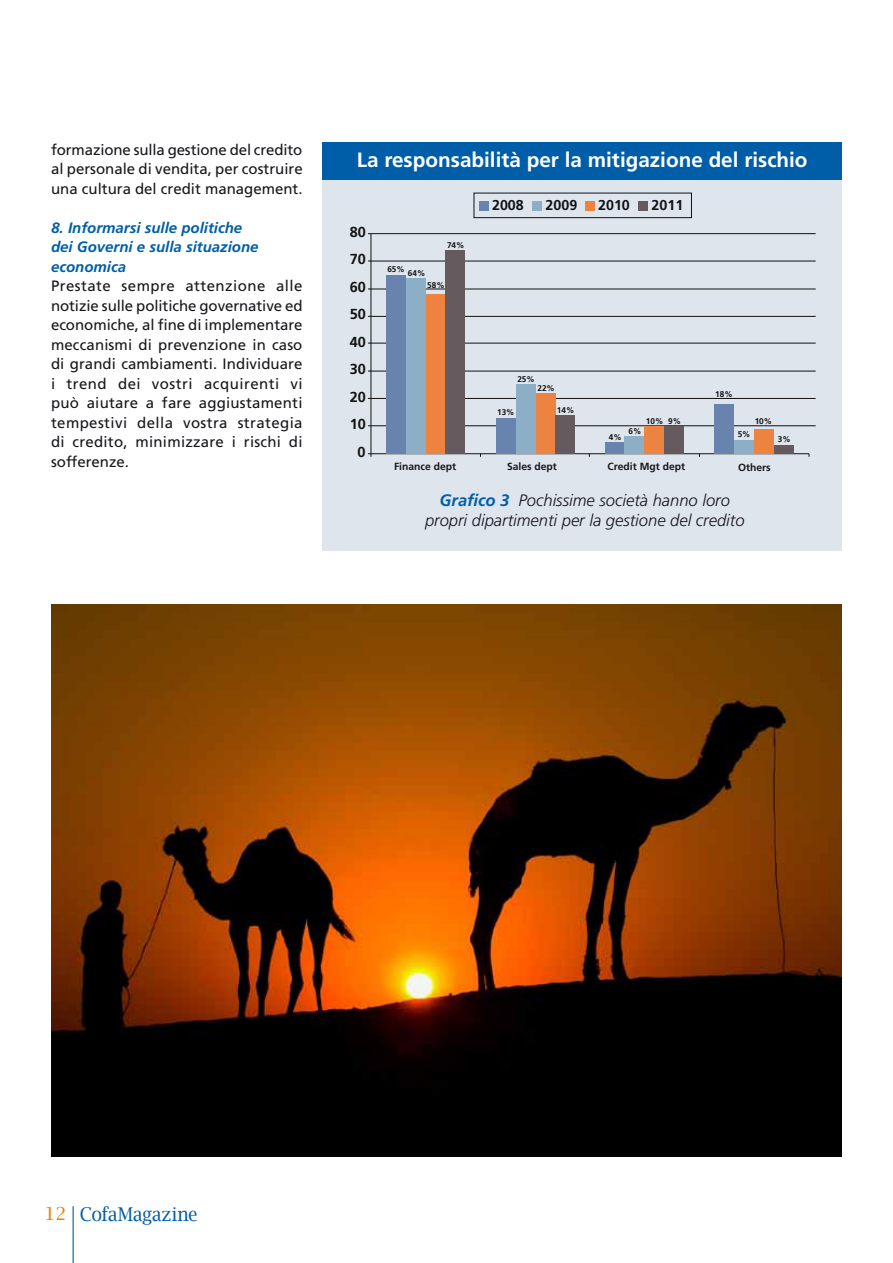
<style>
.page{position:relative;width:893px;height:1263px;background:#fff}
.page>*{position:absolute;margin:0;border:0;box-sizing:border-box;transform-origin:0 0}
.t1{font:700 20.7px "Frutiger";color:#fff}
.t2{font:19.05px "Lucida Bright";letter-spacing:-.02em;color:#005ea8;scale:.94 1}
.t3{font:italic 300 16.5px/20px "Frutiger";color:#1a171c;text-align:center}
.t4{font:15px/19.5px "Frutiger";color:#1a171c;text-align:justify}
.t5{font:italic 700 15px/19.5px "Frutiger";color:#005ea8}
.t6{font:700 14.55px "Frutiger";color:#111211}
.t7{font:700 14.25px "Frutiger";color:#111211}
.t8{font:700 10.35px "Frutiger";color:#1a171c}
.t9{font:700 8.25px "Frutiger";color:#111211}
.s1{font-weight:700;color:#005ea8}
.s2{font-size:18px;color:#ee7f00}
</style>
<div class="page">
<hr style="left:73px;top:1206px;width:1px;height:57px;background:#005ea8">
<img style="left:51px;top:604px;width:791px;height:553px">
<div style="left:322px;top:169px;width:519px;height:381px;background:#dfe5ed"></div>
<div style="left:322px;top:142px;width:520px;height:38px;background:#005ea8"></div>
<hr style="left:371px;top:234px;width:1px;height:220px;background:#111211">
<hr style="left:371px;top:453px;width:438px;height:1px;background:#111211">
<svg style="left:368px;top:453px;width:4px;height:4px"></svg>
<div style="left:473px;top:193px;width:219px;height:25px;border:1px solid #111211"></div>
<div style="left:479px;top:201px;width:9px;height:9px;background:#6883ad"></div>
<div style="left:533px;top:201px;width:9px;height:9px;background:#8daec7"></div>
<div style="left:585px;top:201px;width:9px;height:9px;background:#ec8340"></div>
<div style="left:639px;top:201px;width:9px;height:9px;background:#655b5e"></div>
<hr style="left:371px;top:233px;width:445px;height:1px;background:#111211">
<hr style="left:371px;top:261px;width:445px;height:1px;background:#111211">
<hr style="left:371px;top:289px;width:445px;height:1px;background:#111211">
<hr style="left:371px;top:316px;width:445px;height:1px;background:#111211">
<hr style="left:371px;top:343px;width:445px;height:1px;background:#111211">
<hr style="left:371px;top:371px;width:445px;height:1px;background:#111211">
<hr style="left:371px;top:398px;width:445px;height:1px;background:#111211">
<hr style="left:371px;top:425px;width:445px;height:1px;background:#111211">
<div style="left:386px;top:275px;width:20px;height:179px;background:#6883ad"></div>
<div style="left:406px;top:278px;width:20px;height:176px;background:#8daec7"></div>
<div style="left:426px;top:294px;width:19px;height:160px;background:#ec8340"></div>
<div style="left:445px;top:250px;width:20px;height:204px;background:#655b5e"></div>
<div style="left:496px;top:418px;width:20px;height:36px;background:#6883ad"></div>
<div style="left:516px;top:384px;width:19px;height:70px;background:#8daec7"></div>
<div style="left:535px;top:393px;width:20px;height:61px;background:#ec8340"></div>
<div style="left:555px;top:415px;width:20px;height:39px;background:#655b5e"></div>
<div style="left:604px;top:442px;width:20px;height:12px;background:#6883ad"></div>
<div style="left:624px;top:437px;width:20px;height:17px;background:#8daec7"></div>
<div style="left:644px;top:426px;width:20px;height:28px;background:#ec8340"></div>
<div style="left:664px;top:426px;width:20px;height:28px;background:#655b5e"></div>
<div style="left:714px;top:404px;width:20px;height:50px;background:#6883ad"></div>
<div style="left:734px;top:440px;width:20px;height:14px;background:#8daec7"></div>
<div style="left:754px;top:429px;width:20px;height:25px;background:#ec8340"></div>
<div style="left:774px;top:445px;width:20px;height:9px;background:#655b5e"></div>
<p class="t4" style="left:51px;top:140px;width:253px">formazione sulla gestione del credito al personale di vendita, per costruire una cultura del credit management.</p>
<p class="t5" style="left:51px;top:218px;width:209px">8. Informarsi sulle politiche dei Governi e sulla situazione economica</p>
<p class="t4" style="left:51px;top:276px;width:253px">Prestate sempre attenzione alle notizie sulle politiche governative ed economiche, al fine di implementare meccanismi di prevenzione in caso di grandi cambiamenti. Individuare i trend dei vostri acquirenti vi può aiutare a fare aggiustamenti tempestivi della vostra strategia di credito, minimizzare i rischi di sofferenze.</p>
<h1 class="t1" style="left:357px;top:148px;width:452px">La responsabilità per la mitigazione del rischio</h1>
<p class="t6" style="left:350px;top:223px;width:18px">80</p>
<p class="t6" style="left:350px;top:250px;width:18px">70</p>
<p class="t6" style="left:350px;top:278px;width:18px">60</p>
<p class="t6" style="left:350px;top:306px;width:18px">50</p>
<p class="t6" style="left:350px;top:333px;width:18px">40</p>
<p class="t6" style="left:350px;top:361px;width:18px">30</p>
<p class="t6" style="left:350px;top:388px;width:18px">20</p>
<p class="t6" style="left:350px;top:415px;width:18px">10</p>
<p class="t6" style="left:358px;top:443px;width:10px">0</p>
<p class="t9" style="left:387px;top:266px;width:39px">65% 64%</p>
<p class="t9" style="left:447px;top:241px;width:19px">74%</p>
<p class="t9" style="left:427px;top:280px;width:19px">58%</p>
<p class="t7" style="left:492px;top:197px;width:33px">2008</p>
<p class="t7" style="left:546px;top:197px;width:33px">2009</p>
<p class="t7" style="left:598px;top:197px;width:33px">2010</p>
<p class="t7" style="left:652px;top:197px;width:33px">2011</p>
<p class="t9" style="left:517px;top:375px;width:19px">25%</p>
<p class="t9" style="left:497px;top:408px;width:19px">13%</p>
<p class="t9" style="left:537px;top:383px;width:19px">22%</p>
<p class="t9" style="left:557px;top:405px;width:19px">14%</p>
<p class="t9" style="left:609px;top:432px;width:14px">4%</p>
<p class="t9" style="left:646px;top:416px;width:37px">10% 9%</p>
<p class="t9" style="left:629px;top:426px;width:14px">6%</p>
<p class="t9" style="left:715px;top:389px;width:19px">18%</p>
<p class="t9" style="left:755px;top:416px;width:19px">10%</p>
<p class="t9" style="left:738px;top:429px;width:14px">5%</p>
<p class="t9" style="left:778px;top:434px;width:14px">3%</p>
<p class="t8" style="left:394px;top:460px;width:64px">Finance dept</p>
<p class="t8" style="left:507px;top:460px;width:51px">Sales dept</p>
<p class="t8" style="left:608px;top:460px;width:79px">Credit Mgt dept</p>
<p class="t8" style="left:738px;top:461px;width:34px">Others</p>
<p class="t3" style="left:425px;top:491px;width:321px"><span class="s1">Grafico 3</span> Pochissime società hanno loro propri dipartimenti per la gestione del credito</p>
<p class="t2" style="left:45px;top:1203px;width:164px"><span class="s2">12</span> CofaMagazine</p>
</div>
